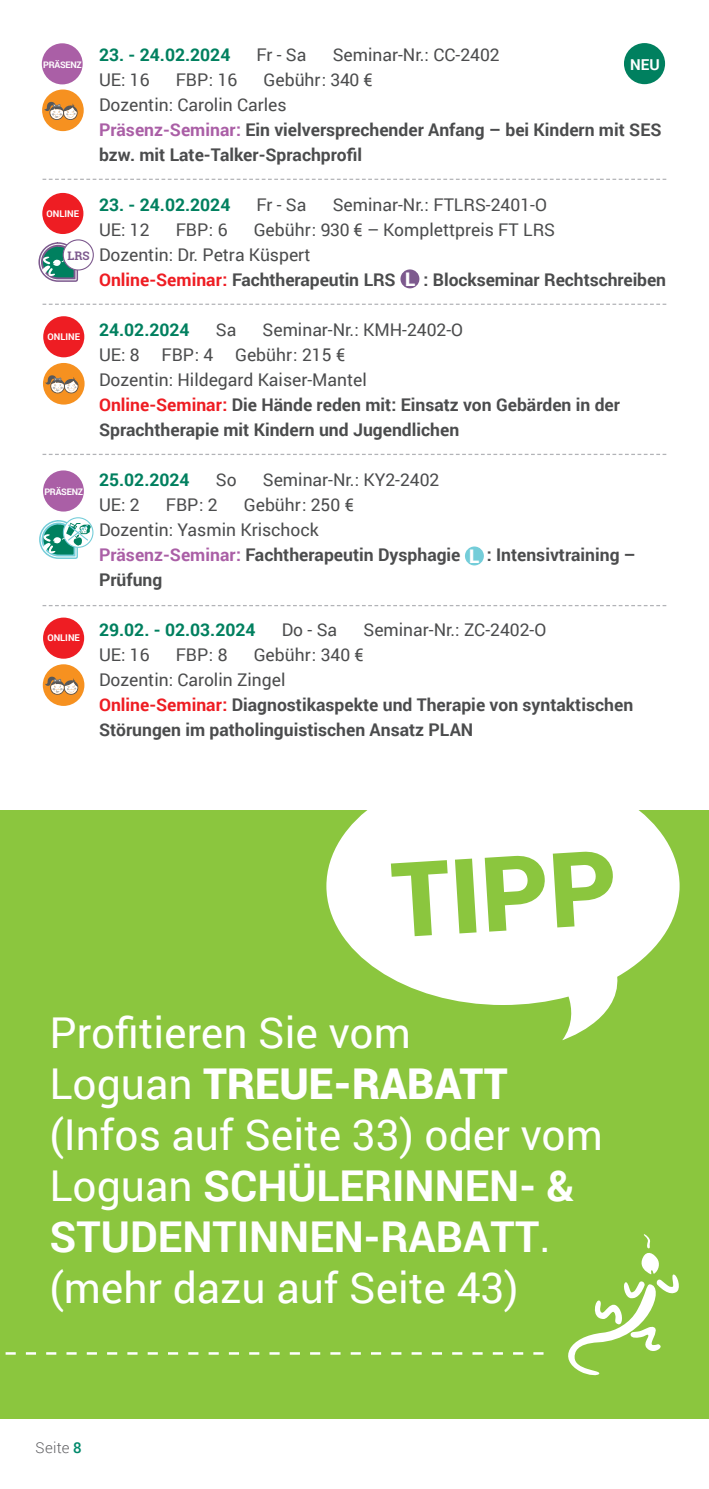
<style>
.page{position:relative;width:709px;height:1489px;background:#fff}
.page>*{position:absolute;margin:0;border:0;box-sizing:border-box;transform-origin:0 0}
.t1{font:900 104px "Roboto";color:#8bc63e}
.t2{font:42.5px/51px "Roboto";color:#fff}
.t3{font:700 42.5px "Roboto";color:#fff}
.t4{font:700 17.5px/25px "Roboto";color:#4b4c4d}
.t5{font:17.5px/25px "Roboto";color:#4b4c4d}
.t6{font:700 17.5px "Roboto";color:#00805f}
.t7{font:300 15px "Roboto";letter-spacing:.02em;color:#606063}
.t8{font:700 15px "Roboto";color:#fff}
.t9{font:700 11.75px "Roboto Slab";color:#7d5a8e}
.t10{font:700 9.25px "Roboto";color:#fff}
.t11{font:700 9px "Roboto";letter-spacing:-.025em;color:#fff}
.s1{font-weight:400}
.s2{color:#aa5fa6}
.s3{font-weight:700;color:#ee1d23}
.s4{font-weight:700}
.s5{font-weight:900;font-size:18.75px;color:#fff}
.s6{color:#ee1d23}
.s7{font-weight:700;color:#aa5fa6}
.s8{font-weight:900}
.s9{font-weight:500;color:#00896b}
</style>
<div class="page">
<div style="left:0;top:810px;width:709px;height:608px;background:#8bc63e"></div>
<svg style="left:5px;top:1352px;width:538px;height:2px"></svg>
<svg style="left:568px;top:1234px;width:111px;height:141px"></svg>
<svg style="left:326px;top:810px;width:353px;height:230px;fill:#fff"></svg>
<div style="left:43px;top:664px;width:41px;height:42px;background:#f69120;border-radius:50%"></div>
<svg style="left:45px;top:670px;width:34px;height:25px"></svg>
<div style="left:43px;top:617px;width:41px;height:41px;background:#ee1d23;border-radius:50%"></div>
<svg style="left:43px;top:605px;width:623px;height:1px"></svg>
<svg style="left:43px;top:454px;width:623px;height:1px"></svg>
<svg style="left:43px;top:303px;width:623px;height:2px"></svg>
<svg style="left:43px;top:179px;width:623px;height:1px"></svg>
<div style="left:465px;top:546px;width:19px;height:19px;background:#74cdd9;border-radius:50%"></div>
<div style="left:63px;top:517px;width:30px;height:31px;border:1px solid #74cdd9;border-radius:50%"></div>
<svg style="left:39px;top:518px;width:52px;height:41px"></svg>
<div style="left:43px;top:470px;width:41px;height:41px;background:#aa5fa6;border-radius:50%"></div>
<div style="left:43px;top:363px;width:42px;height:41px;background:#f69120;border-radius:50%"></div>
<svg style="left:45px;top:369px;width:34px;height:25px"></svg>
<div style="left:43px;top:316px;width:41px;height:41px;background:#ee1d23;border-radius:50%"></div>
<div style="left:42px;top:193px;width:41px;height:41px;background:#ee1d23;border-radius:50%"></div>
<svg style="left:38px;top:240px;width:42px;height:42px"></svg>
<div style="left:63px;top:240px;width:30px;height:30px;background:#fff;border-radius:50%"></div>
<div style="left:63px;top:239px;width:31px;height:31px;border:1px solid #7d5a8e;border-radius:50%"></div>
<div style="left:400px;top:269px;width:19px;height:19px;background:#7d5a8e;border-radius:50%"></div>
<div style="left:624px;top:43px;width:41px;height:41px;background:#00805f;border-radius:50%"></div>
<div style="left:42px;top:43px;width:41px;height:41px;background:#aa5fa6;border-radius:50%"></div>
<div style="left:42px;top:89px;width:42px;height:42px;background:#f69120;border-radius:50%"></div>
<svg style="left:44px;top:96px;width:34px;height:25px"></svg>
<p class="t6" style="left:99px;top:42px;width:133px">23. - 24.02.2024</p>
<p class="t5" style="left:256px;top:41px;width:51px">Fr - Sa</p>
<p class="t5" style="left:333px;top:41px;width:168px">Seminar-Nr.: CC-2402</p>
<p class="t5" style="left:99px;top:66px;width:52px">UE: 16</p>
<p class="t5" style="left:176px;top:66px;width:63px">FBP: 16</p>
<p class="t11" style="left:43px;top:58px;width:40px">PRÄSEN Z</p>
<p class="t8" style="left:630px;top:54px;width:11px">NEU</p>
<p class="t4" style="left:99px;top:66px;width:564px;text-indent:164px"><span class="s1">Gebühr: 340 €<br>Dozentin: Carolin Carles<br></span><span class="s2">Präsenz-Seminar:</span> Ein vielversprechender Anfang – bei Kindern mit SES bzw. mit Late-Talker-Sprachprofil</p>
<p class="t6" style="left:99px;top:192px;width:133px">23. - 24.02.2024</p>
<p class="t5" style="left:256px;top:191px;width:51px">Fr - Sa</p>
<p class="t5" style="left:333px;top:191px;width:216px">Seminar-Nr.: FTLRS-2401-O</p>
<p class="t5" style="left:99px;top:217px;width:52px">UE: 12</p>
<p class="t5" style="left:176px;top:217px;width:53px">FBP: 6</p>
<p class="t10" style="left:47px;top:207px;width:24px">ONLINE</p>
<p class="t9" style="left:68px;top:247px;width:24px">LRS</p>
<p class="t5" style="left:99px;top:217px;width:457px;text-indent:155px">Gebühr: 930 € – Komplettpreis FT LRS<br>Dozentin: Dr. Petra Küspert<br><span class="s3">Online-Seminar:</span> <span class="s4">Fachtherapeutin LRS</span></p>
<p class="t6" style="left:99px;top:317px;width:92px">24.02.2024</p>
<p class="t5" style="left:216px;top:317px;width:22px">Sa</p>
<p class="t4" style="left:405px;top:266px;width:262px"><span class="s5">L</span> : Blockseminar Rechtschreiben</p>
<p class="t4" style="left:99px;top:316px;width:522px;text-indent:163px"><span class="s1">Seminar-Nr.: KMH-2402-O<br>UE: 8 FBP: 4 Gebühr: 215 €<br>Dozentin: Hildegard Kaiser-Mantel<br></span><span class="s6">Online-Seminar:</span> Die Hände reden mit: Einsatz von Gebärden in der Sprachtherapie mit Kindern und Jugendlichen</p>
<p class="t6" style="left:99px;top:467px;width:92px">25.02.2024</p>
<p class="t5" style="left:216px;top:467px;width:22px">So</p>
<p class="t5" style="left:263px;top:467px;width:178px">Seminar-Nr.: KY2-2402</p>
<p class="t5" style="left:99px;top:492px;width:42px">UE: 2</p>
<p class="t5" style="left:166px;top:492px;width:53px">FBP: 2</p>
<p class="t10" style="left:48px;top:330px;width:24px">ONLINE</p>
<p class="t11" style="left:44px;top:485px;width:40px">PRÄSEN Z</p>
<p class="t5" style="left:99px;top:492px;width:363px;text-indent:145px">Gebühr: 250 €<br>Dozentin: Yasmin Krischock<br><span class="s7">Präsenz-Seminar:</span> <span class="s4">Fachtherapeutin Dysphagie</span></p>
<p class="t4" style="left:469px;top:542px;width:168px"><span class="s5">L</span> : Intensivtraining –</p>
<p class="t10" style="left:47px;top:631px;width:24px">ONLINE</p>
<p class="t4" style="left:99px;top:567px;width:65px">Prüfung</p>
<p class="t6" style="left:99px;top:617px;width:158px">29.02. - 02.03.2024</p>
<p class="t5" style="left:282px;top:617px;width:57px">Do - Sa</p>
<p class="t5" style="left:363px;top:617px;width:184px">Seminar-Nr.: ZC-2402-O</p>
<p class="t5" style="left:99px;top:642px;width:52px">UE: 16</p>
<p class="t5" style="left:176px;top:642px;width:53px">FBP: 8</p>
<p class="t4" style="left:99px;top:642px;width:535px;text-indent:155px"><span class="s1">Gebühr: 340 €<br>Dozentin: Carolin Zingel<br></span><span class="s6">Online-Seminar:</span> Diagnostikaspekte und Therapie von syntaktischen Störungen im patholinguistischen Ansatz PLAN</p>
<h1 class="t1" style="left:386px;top:827px;width:227px;rotate:-4deg">TIPP</h1>
<h2 class="t2" style="left:50px;top:1005px;width:554px">Profitieren Sie vom<br>Loguan <span class="s8">TREUE-RABATT<br></span>(Infos auf Seite 33) oder vom<br>Loguan <span class="s4">SchülerINNEN</span></h2>
<h2 class="t3" style="left:519px;top:1155px;width:57px">- &amp;</h2>
<h2 class="t3" style="left:50px;top:1206px;width:213px">StudentINNEN</h2>
<h2 class="t2" style="left:50px;top:1209px;width:502px;text-indent:314px"><span class="s4">-Rabatt</span>. (mehr dazu auf Seite 43)</h2>
<p class="t7" style="left:35px;top:1436px;width:48px">Seite <span class="s9">8</span></p>
</div>
